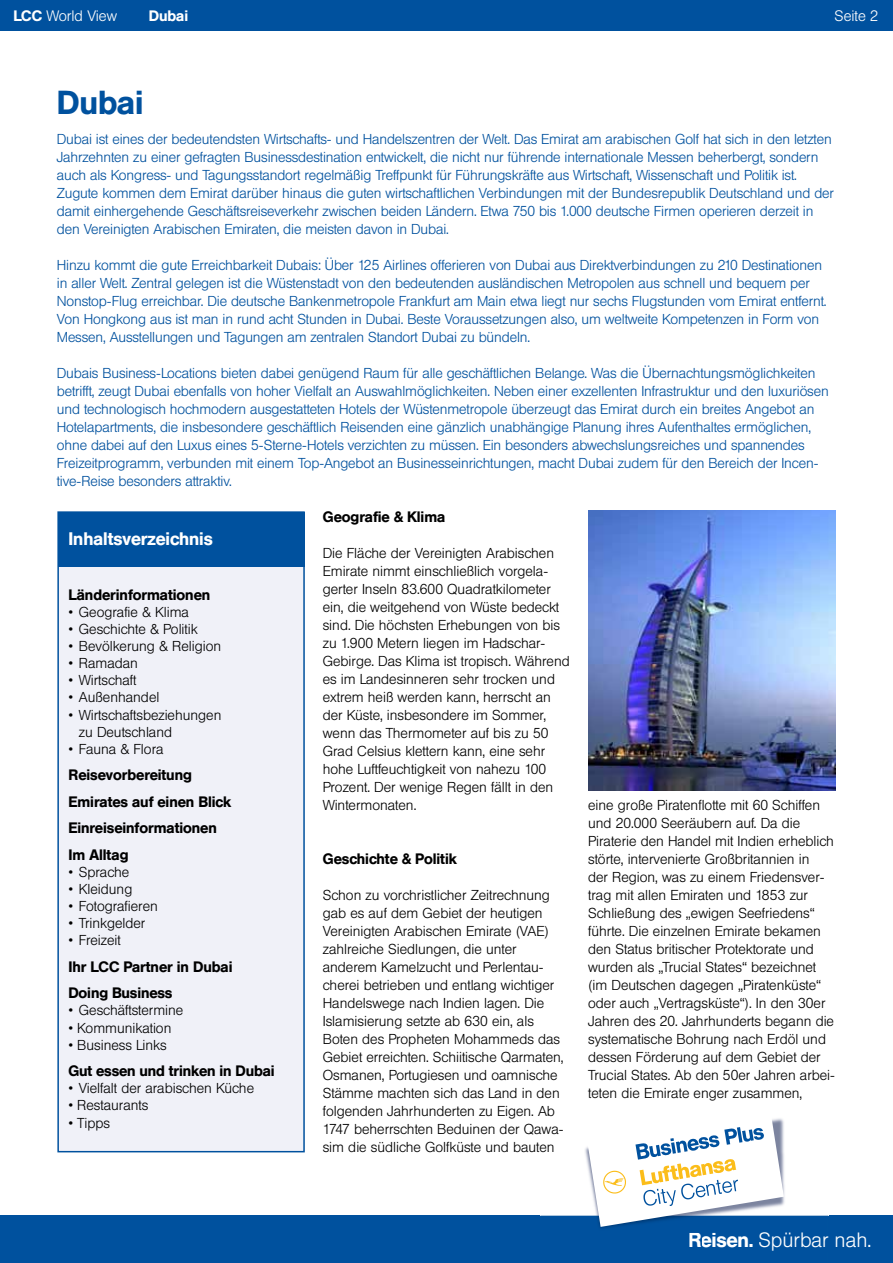
<style>
.page{position:relative;width:893px;height:1263px;background:#fff}
.page>*{position:absolute;margin:0;border:0;box-sizing:border-box;transform-origin:0 0}
.t1{font:500 33px "Lufthansa";color:#00519e}
.t2{font:300 20.55px "Lufthansa";color:#fff}
.t3{font:500 18px "Lufthansa";color:#fff}
.t4{font:500 15px/26.5px "Lufthansa";color:#000}
.t5{font:300 15px "Lufthansa";color:#fff}
.t6{font:500 15px "Lufthansa";color:#fff}
.t7{font:300 14.25px/18px "Lufthansa";letter-spacing:-.01em;color:#00519e}
.t8{font:300 14.25px/18px "Lufthansa";color:#000}
.s1{font-weight:500}
</style>
<div class="page">
<div style="left:0;top:1215px;width:893px;height:48px;background:#00519e"></div>
<div style="left:0;top:0;width:893px;height:30px;background:#00519e"></div>
<svg style="left:587px;top:1118px;width:197px;height:109px"></svg>
<div style="left:57px;top:511px;width:248px;height:641px;background:#f0f1f8;border:2px solid #00519e"></div>
<div style="left:58px;top:512px;width:246px;height:55px;background:#00519e"></div>
<img style="left:588px;top:510px;width:248px;height:281px">
<p class="t5" style="left:13px;top:7px;width:105px"><span class="s1">LCC</span> World View</p>
<p class="t5" style="left:835px;top:7px;width:45px">Seite 2</p>
<p class="t6" style="left:149px;top:7px;width:41px">Dubai</p>
<h1 class="t1" style="left:57px;top:83px;width:88px">Dubai</h1>
<p class="t7" style="left:57px;top:130px;width:779px">Dubai ist eines der bedeutendsten Wirtschafts- und Handelszentren der Welt. Das Emirat am arabischen Golf hat sich in den letzten Jahrzehnten zu einer gefragten Businessdestination entwickelt, die nicht nur führende internationale Messen beherbergt, sondern auch als Kongress- und Tagungsstandort regelmäßig Treffpunkt für Führungskräfte aus Wirtschaft, Wissenschaft und Politik ist.<br>Zugute kommen dem Emirat darüber hinaus die guten wirtschaftlichen Verbindungen mit der Bundesrepublik Deutschland und der damit einhergehende Geschäftsreiseverkehr zwischen beiden Ländern. Etwa 750 bis 1.000 deutsche Firmen operieren derzeit in den Vereinigten Arabischen Emiraten, die meisten davon in Dubai.</p>
<p class="t7" style="left:57px;top:256px;width:771px">Hinzu kommt die gute Erreichbarkeit Dubais: Über 125 Airlines offerieren von Dubai aus Direktverbindungen zu 210 Destinationen in aller Welt. Zentral gelegen ist die Wüstenstadt von den bedeutenden ausländischen Metropolen aus schnell und bequem per Nonstop-Flug erreichbar. Die deutsche Bankenmetropole Frankfurt am Main etwa liegt nur sechs Flugstunden vom Emirat entfernt.<br>Von Hongkong aus ist man in rund acht Stunden in Dubai. Beste Voraussetzungen also, um weltweite Kompetenzen in Form von Messen, Ausstellungen und Tagungen am zentralen Standort Dubai zu bündeln.</p>
<p class="t7" style="left:57px;top:364px;width:773px">Dubais Business-Locations bieten dabei genügend Raum für alle geschäftlichen Belange. Was die Übernachtungsmöglichkeiten betrifft, zeugt Dubai ebenfalls von hoher Vielfalt an Auswahlmöglichkeiten. Neben einer exzellenten Infrastruktur und den luxuriösen und technologisch hochmodern ausgestatteten Hotels der Wüstenmetropole überzeugt das Emirat durch ein breites Angebot an Hotelapartments, die insbesondere geschäftlich Reisenden eine gänzlich unabhängige Planung ihres Aufenthaltes ermöglichen, ohne dabei auf den Luxus eines 5-Sterne-Hotels verzichten zu müssen. Ein besonders abwechslungsreiches und spannendes Freizeitprogramm, verbunden mit einem Top-Angebot an Businesseinrichtungen, macht Dubai zudem für den Bereich der Incen&shy;tive-Reise besonders attraktiv.</p>
<p class="t3" style="left:68px;top:528px;width:146px">Inhaltsverzeichnis</p>
<p class="t4" style="left:68px;top:581px;width:143px">Länderinformationen</p>
<p class="t8" style="left:68px;top:603px;width:122px">• Geografie &amp; Klima</p>
<p class="t8" style="left:68px;top:620px;width:131px">• Geschichte &amp; Politik</p>
<p class="t8" style="left:68px;top:637px;width:154px">• Bevölkerung &amp; Religion</p>
<p class="t8" style="left:68px;top:655px;width:71px">• Ramadan</p>
<p class="t8" style="left:68px;top:672px;width:70px">• Wirtschaft</p>
<p class="t8" style="left:68px;top:689px;width:92px">• Außenhandel</p>
<p class="t8" style="left:79px;top:706px;width:144px;line-height:17.1px;text-indent:-11px">• Wirtschaftsbeziehungen zu Deutschland</p>
<p class="t8" style="left:68px;top:740px;width:97px">• Fauna &amp; Flora</p>
<p class="t4" style="left:68px;top:762px;width:164px">Reisevorbereitung<br>Emirates auf einen Blick<br>Einreiseinformationen<br>Im Alltag</p>
<p class="t8" style="left:68px;top:863px;width:62px">• Sprache</p>
<p class="t8" style="left:68px;top:880px;width:65px">• Kleidung</p>
<p class="t8" style="left:68px;top:897px;width:91px">• Fotografieren</p>
<p class="t8" style="left:68px;top:914px;width:79px">• Trinkgelder</p>
<p class="t8" style="left:68px;top:932px;width:54px">• Freizeit</p>
<p class="t4" style="left:68px;top:953px;width:166px">Ihr LCC Partner in Dubai<br>Doing Business</p>
<p class="t8" style="left:68px;top:1002px;width:116px">• Geschäftstermine</p>
<p class="t8" style="left:68px;top:1019px;width:105px">• Kommunikation</p>
<p class="t8" style="left:68px;top:1036px;width:100px">• Business Links</p>
<p class="t4" style="left:68px;top:1058px;width:208px">Gut essen und trinken in Dubai</p>
<p class="t8" style="left:68px;top:1079px;width:187px">• Vielfalt der arabischen Küche</p>
<p class="t8" style="left:68px;top:1097px;width:81px">• Restaurants</p>
<p class="t8" style="left:68px;top:1115px;width:43px">• Tipps</p>
<p class="t4" style="left:323px;top:504px;width:124px">Geografie &amp; Klima</p>
<p class="t8" style="left:323px;top:544px;width:248px">Die Fläche der Vereinigten Arabischen Emirate nimmt einschließlich vorgela&shy;gerter Inseln 83.600 Quadratkilometer ein, die weitgehend von Wüste bedeckt sind. Die höchsten Erhebungen von bis zu 1.900 Metern liegen im Hadschar-Gebirge. Das Klima ist tropisch. Während es im Landesinneren sehr trocken und extrem heiß werden kann, herrscht an der Küste, insbesondere im Sommer, wenn das Thermometer auf bis zu 50<br>Grad Celsius klettern kann, eine sehr hohe Luftfeuchtigkeit von nahezu 100<br>Prozent. Der wenige Regen fällt in den Wintermonaten.</p>
<p class="t4" style="left:323px;top:846px;width:136px">Geschichte &amp; Politik</p>
<p class="t8" style="left:323px;top:886px;width:242px">Schon zu vorchristlicher Zeitrechnung gab es auf dem Gebiet der heutigen Vereinigten Arabischen Emirate (VAE) zahlreiche Siedlungen, die unter anderem Kamelzucht und Perlentau&shy;cherei betrieben und entlang wichtiger Handelswege nach Indien lagen. Die Islamisierung setzte ab 630 ein, als Boten des Propheten Mohammeds das Gebiet erreichten. Schiitische Qarmaten, Osmanen, Portugiesen und oamnische Stämme machten sich das Land in den folgenden Jahrhunderten zu Eigen. Ab 1747 beherrschten Beduinen der Qawa&shy;sim die südliche Golfküste und bauten</p>
<p class="t8" style="left:588px;top:796px;width:248px">eine große Piratenflotte mit 60 Schiffen und 20.000 Seeräubern auf. Da die Piraterie den Handel mit Indien erheblich störte, intervenierte Großbritannien in<br>der Region, was zu einem Friedensver&shy;trag mit allen Emiraten und 1853 zur Schließung des „ewigen Seefriedens“ führte. Die einzelnen Emirate bekamen den Status britischer Protektorate und wurden als „Trucial States“ bezeichnet (im Deutschen dagegen „Piratenküste“ oder auch „Vertragsküste“). In den 30er Jahren des 20. Jahrhunderts begann die systematische Bohrung nach Erdöl und dessen Förderung auf dem Gebiet der Trucial States. Ab den 50er Jahren arbei&shy;teten die Emirate enger zusammen,</p>
<h2 class="t2" style="left:688px;top:1228px;width:185px"><span class="s1">Reisen.</span> Spürbar nah.</h2>
</div>
